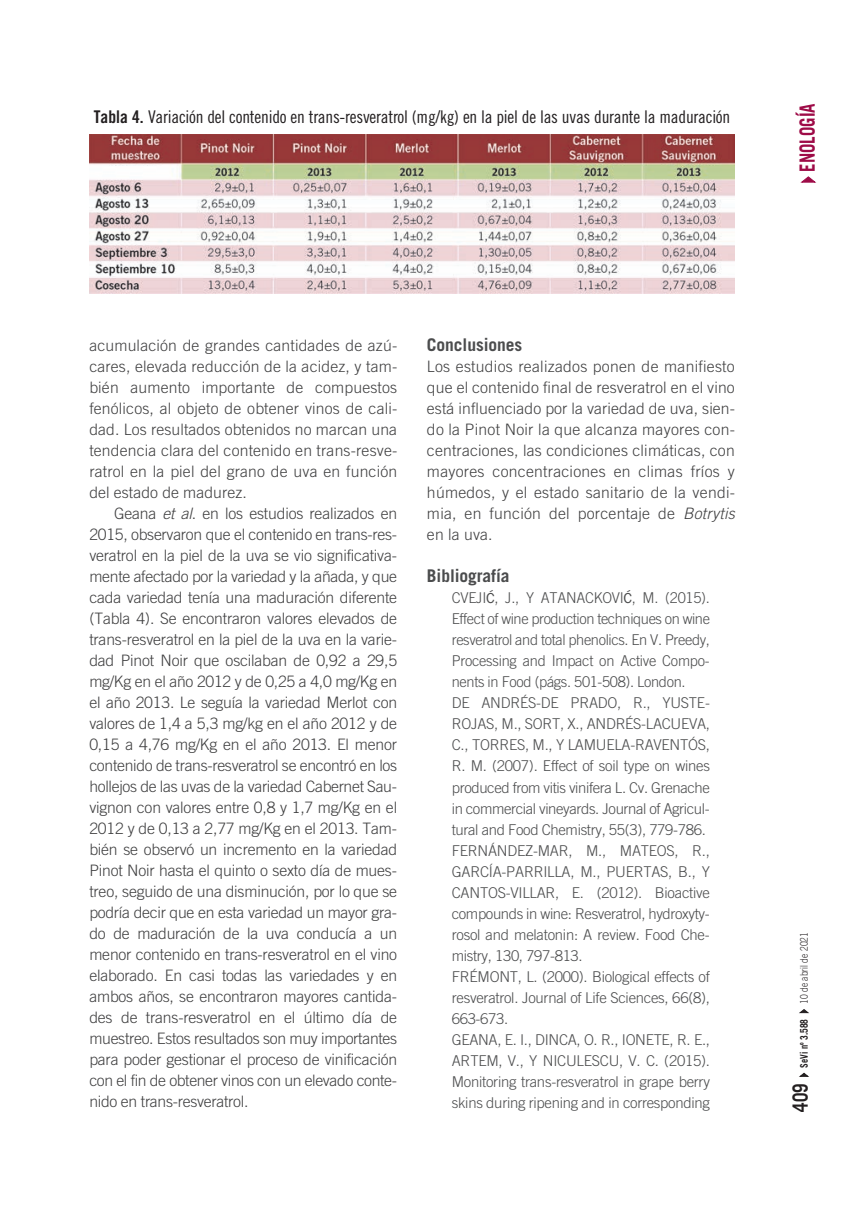
<style>
.page{position:relative;width:849px;height:1221px;background:#fff}
.page>*{position:absolute;margin:0;border:0;box-sizing:border-box;transform-origin:0 0}
.t1{font:700 21px "Trade Gothic LT Std";color:#9e0b47;scale:.8 1}
.t2{font:17.5px "Trade Gothic LT Std Cn 18";letter-spacing:-.015em;color:#231f20}
.t3{font:700 17.5px "Trade Gothic LT Std";letter-spacing:-.005em;color:#4b4c4d}
.t4{font:300 15.75px/21px "Trade Gothic LT Std";letter-spacing:-.01em;color:#3e3e3f;text-align:justify}
.t5{font:300 15.75px "Trade Gothic LT Std";letter-spacing:.01em;color:#3e3e3f}
.t6{font:300 14.88px/21px "Trade Gothic LT Std";letter-spacing:-.015em;color:#4b4c4d}
.t7{font:300 10.5px "Trade Gothic LT Std";color:#231f20;scale:.8 1}
.s1{font-family:"Trade Gothic LT Std Bd Cn 20"}
.s2{font-style:italic}
.s3{font-family:"Franklin Gothic";font-weight:400}
.s4{font-weight:700;font-size:21px}
.s5{font-weight:700}
</style>
<div class="page">
<img style="left:89px;top:134px;width:645px;height:160px">
<p class="t2" style="left:94px;top:110px;width:637px"><span class="s1">Tabla 4.</span> Variación del contenido en trans-resveratrol (mg/kg) en la piel de las uvas durante la maduración</p>
<p class="t1" style="left:799px;top:188px;width:108px;rotate:-90deg">✔ENOLOGÍA</p>
<p class="t5" style="left:89px;top:336px;width:309px">acumulación de grandes cantidades de azú-</p>
<p class="t5" style="left:89px;top:357px;width:309px">cares, elevada reducción de la acidez, y tam-</p>
<p class="t5" style="left:89px;top:378px;width:309px">bién aumento importante de compuestos</p>
<p class="t5" style="left:89px;top:399px;width:309px">fenólicos, al objeto de obtener vinos de cali-</p>
<p class="t4" style="left:89px;top:419px;width:309px">dad. Los resultados obtenidos no marcan una</p>
<p class="t5" style="left:89px;top:441px;width:309px">tendencia clara del contenido en trans-resve-</p>
<p class="t5" style="left:89px;top:462px;width:309px">ratrol en la piel del grano de uva en función</p>
<p class="t4" style="left:89px;top:482px;width:159px">del estado de madurez.</p>
<p class="t4" style="left:114px;top:503px;width:284px">Geana <span class="s2">et al</span>. en los estudios realizados en</p>
<p class="t4" style="left:89px;top:524px;width:309px">2015, observaron que el contenido en trans-res-</p>
<p class="t4" style="left:89px;top:545px;width:309px">veratrol en la piel de la uva se vio significativa-</p>
<p class="t4" style="left:89px;top:566px;width:309px">mente afectado por la variedad y la añada, y que</p>
<p class="t4" style="left:89px;top:587px;width:309px">cada variedad tenía una maduración diferente</p>
<p class="t4" style="left:89px;top:608px;width:309px">(Tabla 4). Se encontraron valores elevados de</p>
<p class="t4" style="left:89px;top:629px;width:309px">trans-resveratrol en la piel de la uva en la varie-</p>
<p class="t4" style="left:89px;top:650px;width:309px">dad Pinot Noir que oscilaban de 0,92 a 29,5</p>
<p class="t4" style="left:89px;top:671px;width:309px">mg/Kg en el año 2012 y de 0,25 a 4,0 mg/Kg en</p>
<p class="t4" style="left:89px;top:692px;width:309px">el año 2013. Le seguía la variedad Merlot con</p>
<p class="t4" style="left:89px;top:713px;width:309px">valores de 1,4 a 5,3 mg/kg en el año 2012 y de</p>
<p class="t4" style="left:89px;top:734px;width:309px">0,15 a 4,76 mg/Kg en el año 2013. El menor</p>
<p class="t4" style="left:89px;top:755px;width:309px">contenido de trans-resveratrol se encontró en los</p>
<p class="t4" style="left:89px;top:776px;width:309px">hollejos de las uvas de la variedad Cabernet Sau-</p>
<p class="t4" style="left:89px;top:797px;width:309px">vignon con valores entre 0,8 y 1,7 mg/Kg en el</p>
<p class="t4" style="left:89px;top:818px;width:309px">2012 y de 0,13 a 2,77 mg/Kg en el 2013. Tam-</p>
<p class="t4" style="left:89px;top:839px;width:309px">bién se observó un incremento en la variedad</p>
<p class="t4" style="left:89px;top:860px;width:309px">Pinot Noir hasta el quinto o sexto día de mues-</p>
<p class="t4" style="left:89px;top:881px;width:309px">treo, seguido de una disminución, por lo que se</p>
<p class="t4" style="left:89px;top:902px;width:309px">podría decir que en esta variedad un mayor gra-</p>
<p class="t4" style="left:89px;top:923px;width:309px">do de maduración de la uva conducía a un</p>
<p class="t4" style="left:89px;top:944px;width:309px">menor contenido en trans-resveratrol en el vino</p>
<p class="t4" style="left:89px;top:965px;width:309px">elaborado. En casi todas las variedades y en</p>
<p class="t4" style="left:89px;top:986px;width:309px">ambos años, se encontraron mayores cantida-</p>
<p class="t4" style="left:89px;top:1007px;width:309px">des de trans-resveratrol en el último día de</p>
<p class="t4" style="left:89px;top:1028px;width:309px">muestreo. Estos resultados son muy importantes</p>
<p class="t4" style="left:89px;top:1049px;width:309px">para poder gestionar el proceso de vinificación</p>
<p class="t4" style="left:89px;top:1070px;width:309px">con el fin de obtener vinos con un elevado conte-</p>
<p class="t4" style="left:89px;top:1091px;width:160px">nido en trans-resveratrol.</p>
<p class="t3" style="left:427px;top:338px;width:97px">Conclusiones</p>
<p class="t4" style="left:427px;top:356px;width:309px">Los estudios realizados ponen de manifiesto que el contenido final de resveratrol en el vino está influenciado por la variedad de uva, sien&shy;do la Pinot Noir la que alcanza mayores con&shy;centraciones, las condiciones climáticas, con mayores concentraciones en climas fríos y húmedos, y el estado sanitario de la vendi&shy;mia, en función del porcentaje de <span class="s2">Botrytis </span>en la uva.</p>
<p class="t3" style="left:427px;top:569px;width:84px">Bibliografía</p>
<p class="t6" style="left:451px;top:587px;width:259px">CVEJI<span class="s3">Ć</span>, J., Y ATANACKOVI<span class="s3">Ć</span>, M. (2015).<br>Effect of wine production techniques on wine resveratrol and total phenolics. En V. Preedy, Processing and Impact on Active Compo&shy;nents in Food (págs. 501-508). London.<br>DE ANDRÉS-DE PRADO, R., YUSTE-ROJAS, M., SORT, X., ANDRÉS-LACUEVA, C., TORRES, M., Y LAMUELA-RAVENTÓS, R. M. (2007). Effect of soil type on wines produced from vitis vinifera L. Cv. Grenache in commercial vineyards. Journal of Agricul&shy;tural and Food Chemistry, 55(3), 779-786.<br>FERNÁNDEZ-MAR, M., MATEOS, R., GARCÍA-PARRILLA, M., PUERTAS, B., Y CANTOS-VILLAR, E. (2012). Bioactive compounds in wine: Resveratrol, hydroxyty&shy;rosol and melatonin: A review. Food Che&shy;mistry, 130, 797-813.<br>FRÉMONT, L. (2000). Biological effects of resveratrol. Journal of Life Sciences, 66(8), 663-673.<br>GEANA, E. I., DINCA, O. R., IONETE, R. E., ARTEM, V., Y NICULESCU, V. C. (2015).<br>Monitoring trans-resveratrol in grape berry skins during ripening and in corresponding</p>
<p class="t7" style="left:797px;top:1111px;width:226px;rotate:-90deg"><span class="s4">409</span> ✔ <span class="s5">SeVi nº 3.588</span> ✔ 10 de abril de 2021</p>
</div>
